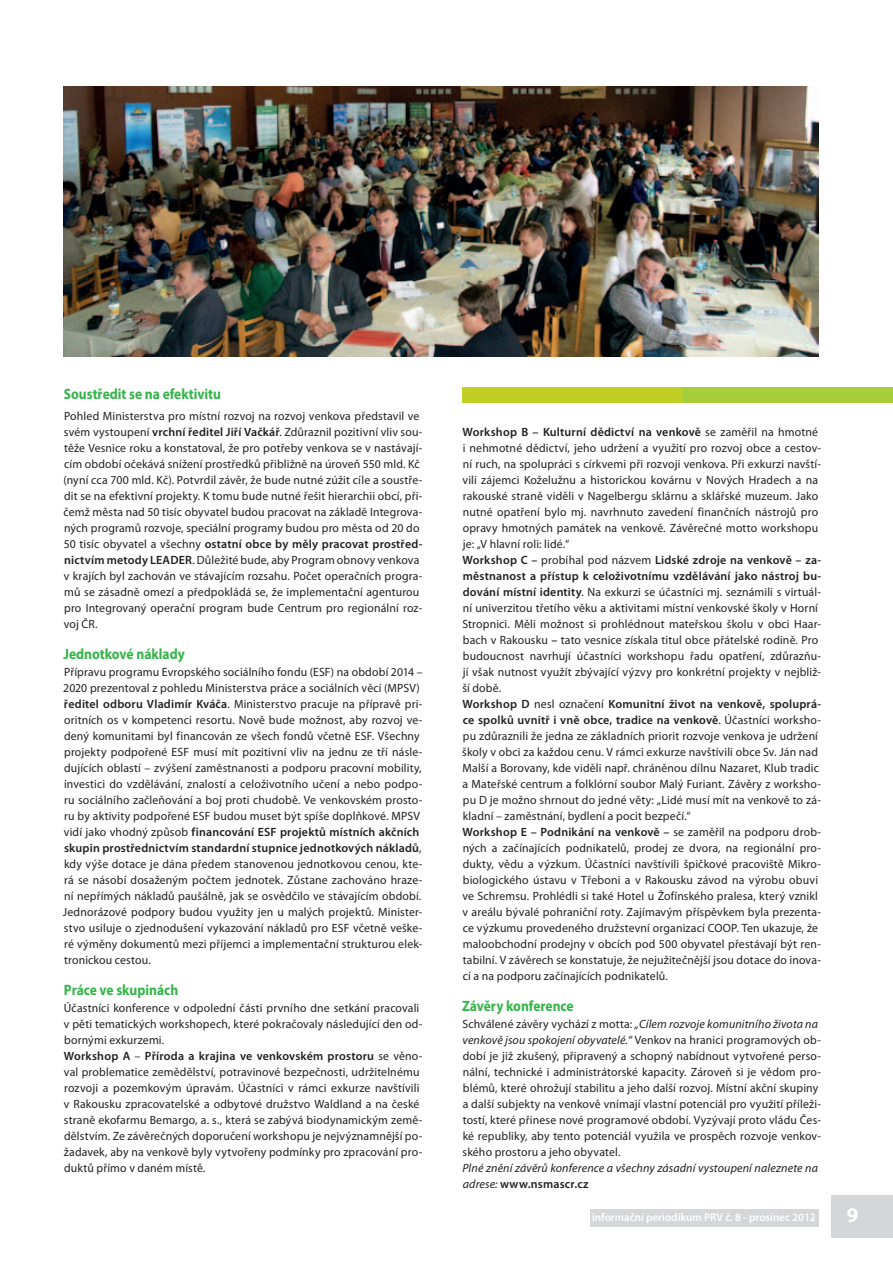
<style>
.page{position:relative;width:893px;height:1263px;background:#fff}
.page>*{position:absolute;margin:0;border:0;box-sizing:border-box;transform-origin:0 0}
.t1{font:700 21px "Myriad Pro";color:#fff}
.t2{font:700 15px "Myriad Pro";color:#35b44a;scale:.9 1}
.t3{font:12px/16px "Myriad Pro";letter-spacing:.01em;color:#231f20}
.t4{font:italic 12px/16px "Myriad Pro";letter-spacing:.01em;color:#231f20}
.t5{font:600 11.25px "Myriad Pro";color:#fff}
.s1{font-weight:600}
.s2{font-style:italic}
.s3{font-weight:600;font-style:normal}
</style>
<div class="page">
<div style="left:590px;top:1209px;width:229px;height:17px;background:#d5d6d8"></div>
<div style="left:831px;top:1195px;width:62px;height:43px;background:#d5d6d8"></div>
<div style="left:682px;top:387px;width:211px;height:16px;background:#a6ce39"></div>
<div style="left:462px;top:387px;width:220px;height:16px;background:#c1ce23"></div>
<img style="left:64px;top:86px;width:755px;height:270px">
<p class="t2" style="left:64px;top:385px;width:176px">Soustředit se na efektivitu</p>
<p class="t3" style="left:63px;top:408px;width:361px">Pohled Ministerstva pro místní rozvoj na rozvoj venkova představil ve svém vystoupení <span class="s1">vrchní ředitel Jiří Vačkář</span>. Zdůraznil pozitivní vliv sou&shy;těže Vesnice roku a konstatoval, že pro potřeby venkova se v nastávají&shy;cím období očekává snížení prostředků přibližně na úroveň 550 mld. Kč (nyní cca 700 mld. Kč). Potvrdil závěr, že bude nutné zúžit cíle a soustře&shy;dit se na efektivní projekty. K tomu bude nutné řešit hierarchii obcí, při&shy;čemž města nad 50 tisíc obyvatel budou pracovat na základě Integrova&shy;ných programů rozvoje, speciální programy budou pro města od 20 do 50 tisíc obyvatel a všechny <span class="s1">ostatní obce by měly pracovat prostřed&shy;nictvím metody LEADER</span>. Důležité bude, aby Program obnovy venkova v krajích byl zachován ve stávajícím rozsahu. Počet operačních progra&shy;mů se zásadně omezí a předpokládá se, že implementační agenturou pro Integrovaný operační program bude Centrum pro regionální roz&shy;voj ČR.</p>
<p class="t2" style="left:63px;top:644px;width:136px">Jednotkové náklady</p>
<p class="t3" style="left:63px;top:664px;width:361px">Přípravu programu Evropského sociálního fondu (ESF) na období 2014 – 2020 prezentoval z pohledu Ministerstva práce a sociálních věcí (MPSV) <span class="s1">ředitel odboru Vladimír Kváča</span>. Ministerstvo pracuje na přípravě pri&shy;oritních os v kompetenci resortu. Nově bude možnost, aby rozvoj ve&shy;dený komunitami byl financován ze všech fondů včetně ESF. Všechny projekty podpořené ESF musí mít pozitivní vliv na jednu ze tří násle&shy;dujících oblastí – zvýšení zaměstnanosti a podporu pracovní mobility, investici do vzdělávání, znalostí a celoživotního učení a nebo podpo&shy;ru sociálního začleňování a boj proti chudobě. Ve venkovském prosto&shy;ru by aktivity podpořené ESF budou muset být spíše doplňkové. MPSV vidí jako vhodný způsob <span class="s1">financování ESF projektů místních akčních skupin prostřednictvím standardní stupnice jednotkových nákladů</span>, kdy výše dotace je dána předem stanovenou jednotkovou cenou, kte&shy;rá se násobí dosaženým počtem jednotek. Zůstane zachováno hraze&shy;ní nepřímých nákladů paušálně, jak se osvědčilo ve stávajícím období.<br>Jednorázové podpory budou využity jen u malých projektů. Minister&shy;stvo usiluje o zjednodušení vykazování nákladů pro ESF včetně veške&shy;ré výměny dokumentů mezi příjemci a implementační strukturou elek&shy;tronickou cestou.</p>
<p class="t2" style="left:64px;top:980px;width:128px">Práce ve skupinách</p>
<p class="t3" style="left:64px;top:999px;width:360px">Účastníci konference v odpolední části prvního dne setkání pracovali v pěti tematických workshopech, které pokračovaly následující den od&shy;bornými exkurzemi.<br><span class="s1">Workshop A</span> – <span class="s1">Příroda a krajina ve venkovském prostoru</span> se věno&shy;val problematice zemědělství, potravinové bezpečnosti, udržitelnému rozvoji a pozemkovým úpravám. Účastníci v rámci exkurze navštívili v Rakousku zpracovatelské a odbytové družstvo Waldland a na české straně ekofarmu Bemargo, a. s., která se zabývá biodynamickým země&shy;dělstvím. Ze závěrečných doporučení workshopu je nejvýznamnější po&shy;žadavek, aby na venkově byly vytvořeny podmínky pro zpracování pro&shy;duktů přímo v daném místě.</p>
<p class="t3" style="left:462px;top:424px;width:360px"><span class="s1">Workshop B – Kulturní dědictví na venkově</span> se zaměřil na hmotné i nehmotné dědictví, jeho udržení a využití pro rozvoj obce a cestov&shy;ní ruch, na spolupráci s církvemi při rozvoji venkova. Při exkurzi navští&shy;vili zájemci Koželužnu a historickou kovárnu v Nových Hradech a na rakouské straně viděli v Nagelbergu sklárnu a sklářské muzeum. Jako nutné opatření bylo mj. navrhnuto zavedení finančních nástrojů pro opravy hmotných památek na venkově. Závěrečné motto workshopu je: „V hlavní roli: lidé.“<br><span class="s1">Workshop C –</span> probíhal pod názvem <span class="s1">Lidské zdroje na venkově – za&shy;městnanost a přístup k celoživotnímu vzdělávání jako nástroj bu&shy;dování místní identity</span>. Na exkurzi se účastníci mj. seznámili s virtuál&shy;ní univerzitou třetího věku a aktivitami místní venkovské školy v Horní Stropnici. Měli možnost si prohlédnout mateřskou školu v obci Haar&shy;bach v Rakousku <span class="s1">–</span> tato vesnice získala titul obce přátelské rodině. Pro budoucnost navrhují účastníci workshopu řadu opatření, zdůrazňu&shy;jí však nutnost využít zbývající výzvy pro konkrétní projekty v nejbliž&shy;ší době.<br><span class="s1">Workshop D</span> nesl označení <span class="s1">Komunitní život na venkově, spoluprá&shy;ce spolků uvnitř i vně obce, tradice na venkově</span>. Účastníci worksho&shy;pu zdůraznili že jedna ze základních priorit rozvoje venkova je udržení školy v obci za každou cenu. V rámci exkurze navštívili obce Sv. Ján nad Malší a Borovany, kde viděli např. chráněnou dílnu Nazaret, Klub tradic a Mateřské centrum a folklórní soubor Malý Furiant. Závěry z worksho&shy;pu D je možno shrnout do jedné věty: „Lidé musí mít na venkově to zá&shy;kladní – zaměstnání, bydlení a pocit bezpečí.“<br><span class="s1">Workshop E – Podnikání na venkově –</span> se zaměřil na podporu drob&shy;ných a začínajících podnikatelů, prodej ze dvora, na regionální pro&shy;dukty, vědu a výzkum. Účastníci navštívili špičkové pracoviště Mikro&shy;biologického ústavu v Třeboni a v Rakousku závod na výrobu obuvi ve Schremsu. Prohlédli si také Hotel u Žofínského pralesa, který vznikl v areálu bývalé pohraniční roty. Zajímavým příspěvkem byla prezenta&shy;ce výzkumu provedeného družstevní organizací COOP. Ten ukazuje, že maloobchodní prodejny v obcích pod 500 obyvatel přestávají být ren&shy;tabilní. V závěrech se konstatuje, že nejužitečnější jsou dotace do inova&shy;cí a na podporu začínajících podnikatelů.</p>
<p class="t2" style="left:462px;top:996px;width:126px">Závěry konference</p>
<p class="t3" style="left:462px;top:1015px;width:360px">Schválené závěry vychází z motta: <span class="s2">„Cílem rozvoje komunitního života na venkově jsou spokojení obyvatelé.“</span> Venkov na hranici programových ob&shy;dobí je již zkušený, připravený a schopný nabídnout vytvořené perso&shy;nální, technické i administrátorské kapacity. Zároveň si je vědom pro&shy;blémů, které ohrožují stabilitu a jeho další rozvoj. Místní akční skupiny a další subjekty na venkově vnímají vlastní potenciál pro využití příleži&shy;tostí, které přinese nové programové období. Vyzývají proto vládu Čes&shy;ké republiky, aby tento potenciál využila ve prospěch rozvoje venkov&shy;ského prostoru a jeho obyvatel.</p>
<p class="t4" style="left:463px;top:1159px;width:357px">Plné znění závěrů konference a všechny zásadní vystoupení naleznete na adrese: <span class="s3">www.nsmascr.cz</span></p>
<p class="t5" style="left:592px;top:1210px;width:225px">informační periodikum PRV č. 8 - prosinec 2012</p>
<h1 class="t1" style="left:847px;top:1201px;width:13px">9</h1>
</div>
